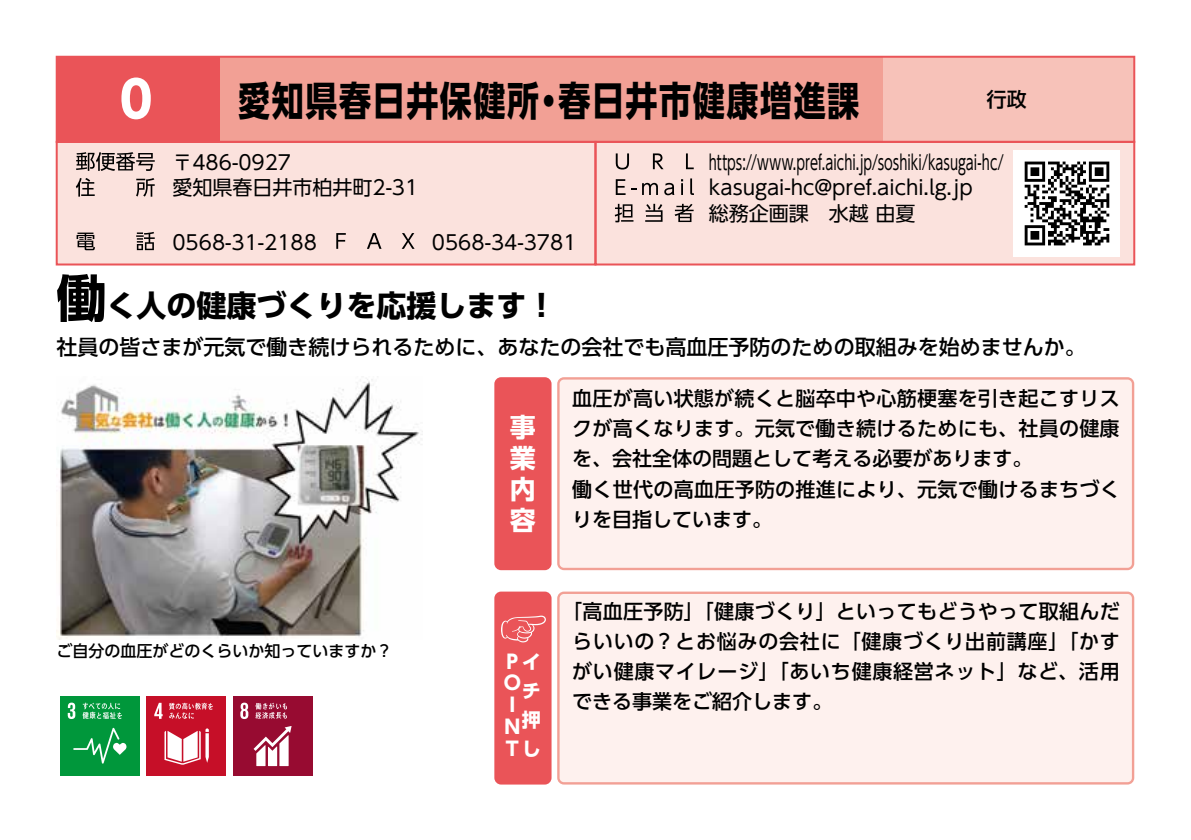
<style>
.page{position:relative;width:1191px;height:840px;background:#fff}
.page>*{position:absolute;margin:0;border:0;box-sizing:border-box;transform-origin:0 0}
.t1{font:700 50px "UD Shin Go Pro";color:#fff}
.t2{font:700 40px "UD Shin Go Pro";letter-spacing:.05em;color:#000;scale:.8 1}
.t3{font:700 30px "UD Shin Go Pro";color:#000}
.t4{font:700 26px/31.2px "UD Shin Go Pro";color:#fff;text-align:justify}
.t5{font:500 21px "UD Shin Go Pro";color:#000}
.t6{font:500 20px/30px "UD Shin Go Pro";letter-spacing:.015em;color:#000}
.t7{font:20px/25.8px "UD Shin Go Pro";color:#000;scale:.65 1}
.t8{font:20px "UD Shin Go Pro";color:#000}
.t9{font:700 19.2px/21.8px "UD Shin Go Pro";color:#fff}
.t10{font:500 16px "UD Shin Go Pro";color:#000}
.s1{font-size:50px}
</style>
<div class="page">
<div style="left:57px;top:57px;width:163px;height:85px;background:#ea5458"></div>
<div style="left:57px;top:142px;width:538px;height:122px;background:#fbe2dd"></div>
<div style="left:595px;top:142px;width:539px;height:122px;background:#fbe2dd"></div>
<div style="left:220px;top:57px;width:663px;height:85px;background:#f2a095"></div>
<div style="left:883px;top:57px;width:251px;height:85px;background:#f7c2b9"></div>
<div style="left:494px;top:377px;width:57px;height:193px;background:#ea5458;border-radius:7px"></div>
<div style="left:557px;top:591px;width:577px;height:193px;background:#fef1ee"></div>
<div style="left:494px;top:591px;width:57px;height:193px;background:#ea5458;border-radius:7px"></div>
<div style="left:56px;top:141px;width:540px;height:124px;border:2px solid #ea5458"></div>
<div style="left:594px;top:141px;width:541px;height:124px;border:2px solid #ea5458"></div>
<div style="left:56px;top:56px;width:1079px;height:87px;border:2px solid #ea5458"></div>
<div style="left:557px;top:377px;width:577px;height:193px;background:#fef1ee"></div>
<svg style="left:501px;top:615px;width:45px;height:27px"></svg>
<img style="left:56px;top:378px;width:367px;height:261px">
<svg style="left:616px;top:153px;width:13px;height:16px"></svg>
<svg style="left:653px;top:153px;width:10px;height:16px"></svg>
<svg style="left:686px;top:153px;width:7px;height:16px"></svg>
<svg style="left:616px;top:179px;width:9px;height:16px"></svg>
<svg style="left:642px;top:183px;width:16px;height:12px"></svg>
<svg style="left:664px;top:183px;width:10px;height:12px"></svg>
<svg style="left:681px;top:179px;width:2px;height:16px"></svg>
<svg style="left:690px;top:178px;width:4px;height:17px"></svg>
<svg style="left:615px;top:204px;width:18px;height:18px"></svg>
<svg style="left:645px;top:204px;width:17px;height:18px"></svg>
<svg style="left:674px;top:204px;width:19px;height:18px"></svg>
<svg style="left:336px;top:233px;width:10px;height:16px"></svg>
<svg style="left:367px;top:233px;width:14px;height:16px"></svg>
<svg style="left:402px;top:233px;width:12px;height:16px"></svg>
<svg style="left:77px;top:232px;width:18px;height:18px"></svg>
<svg style="left:136px;top:232px;width:19px;height:18px"></svg>
<svg style="left:76px;top:152px;width:79px;height:19px"></svg>
<svg style="left:76px;top:178px;width:19px;height:18px"></svg>
<svg style="left:136px;top:178px;width:19px;height:18px"></svg>
<div style="left:60px;top:695px;width:79px;height:80px;background:#00973b"></div>
<svg style="left:73px;top:727px;width:53px;height:36px"></svg>
<svg style="left:68px;top:702px;width:7px;height:16px"></svg>
<svg style="left:82px;top:702px;width:40px;height:16px"></svg>
<div style="left:147px;top:695px;width:79px;height:80px;background:#c60f28"></div>
<svg style="left:164px;top:728px;width:45px;height:36px"></svg>
<svg style="left:154px;top:702px;width:9px;height:16px"></svg>
<svg style="left:169px;top:702px;width:44px;height:16px"></svg>
<div style="left:233px;top:695px;width:79px;height:80px;background:#970b31"></div>
<svg style="left:254px;top:726px;width:37px;height:39px"></svg>
<svg style="left:240px;top:702px;width:8px;height:16px"></svg>
<svg style="left:255px;top:702px;width:32px;height:16px"></svg>
<img style="left:1013px;top:150px;width:107px;height:106px">
<h1 class="t1" style="left:120px;top:59px;width:34px">0</h1>
<h2 class="t2" style="left:238px;top:68px;width:777px">愛知県春日井保健所・春日井市健康増進課</h2>
<p class="t6" style="left:987px;top:83px;width:41px">行政</p>
<p class="t8" style="left:172px;top:146px;width:120px">〒486-0927</p>
<p class="t8" style="left:172px;top:171px;width:247px">愛知県春日井市柏井町2-31</p>
<p class="t8" style="left:172px;top:226px;width:146px">0568-31-2188</p>
<p class="t8" style="left:432px;top:226px;width:146px">0568-34-3781</p>
<p class="t7" style="left:709px;top:148px;width:455px">https://www.pref.aichi.jp/soshiki/kasugai-hc/ kasugai-hc@pref.aichi.lg.jp<br>総務企画課　水越 由夏</p>
<h3 class="t3" style="left:56px;top:281px;width:502px"><span class="s1">働</span>く人の健康づくりを応援します！</h3>
<p class="t5" style="left:56px;top:330px;width:1030px">社員の皆さまが元気で働き続けられるために、あなたの会社でも高血圧予防のための取組みを始めませんか。</p>
<p class="t6" style="left:572px;top:383px;width:549px">血圧が高い状態が続くと脳卒中や心筋梗塞を引き起こすリスクが高くなります。元気で働き続けるためにも、社員の健康を、会社全体の問題として考える必要があります。<br>働く世代の高血圧予防の推進により、元気で働けるまちづくりを目指しています。</p>
<h3 class="t4" style="left:510px;top:410px;width:27px">事業内容</h3>
<p class="t10" style="left:56px;top:637px;width:337px">ご自分の血圧がどのくらいか知っていますか？</p>
<p class="t9" style="left:503px;top:649px;width:37px">Pイ<br>O<br>I<br>N<br>Tし</p>
<p class="t9" style="left:522px;top:675px;width:20px;line-height:29.2px">チ押</p>
<p class="t6" style="left:572px;top:595px;width:549px;text-align:justify;text-indent:-10px">「高血圧予防」「健康づくり」といってもどうやって取組んだらいいの？とお悩みの会社に「健康づくり出前講座」「かすがい健康マイレージ」「あいち健康経営ネット」など、活用できる事業をご紹介します。</p>
</div>
